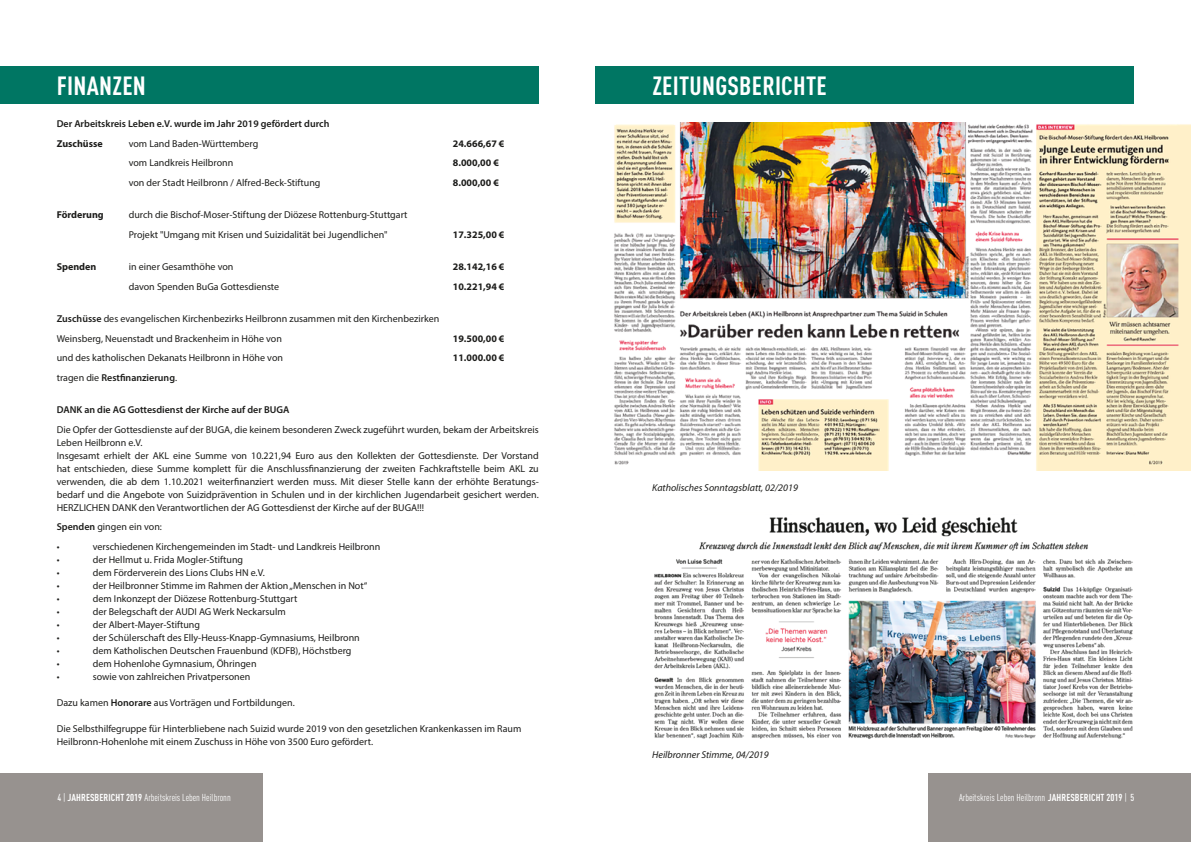
<style>
.page{position:relative;width:1191px;height:842px;background:#fff}
.page>*{position:absolute;margin:0;border:0;box-sizing:border-box;transform-origin:0 0}
.Standard_Fließtext{font:700 condensed 26px "DINOT";letter-spacing:.01em;color:#fff}
.Standard_Fließtext-2{font:10px/13px "Myriad Pro";color:#1d1d1b}
.Standard_Fließtext-3{font:600 10px "Myriad Pro";color:#1d1d1b}
.Standard_Fließtext-4{font:700 10px "Myriad Pro";color:#1d1d1b}
.t1{font:condensed 10px "DINOT";color:#fff}
.Standard_Fließtext-5{font:italic 10px "Myriad Pro";color:#1d1d1b}
.s1{font-weight:600}
.s2{font-weight:400}
.s3{font-weight:500}
.s4{font-weight:700}
</style>
<div class="page">
<div style="left:928px;top:773px;width:263px;height:69px;background:#97928f"></div>
<div style="left:0;top:773px;width:262px;height:69px;background:#97928f"></div>
<div style="left:595px;top:66px;width:539px;height:37px;background:#007663"></div>
<div style="left:0;top:67px;width:539px;height:37px;background:#007663"></div>
<img style="left:614px;top:123px;width:577px;height:348px">
<img style="left:654px;top:517px;width:479px;height:222px">
<p class="Standard_Fließtext" style="left:57px;top:69px;width:91px">FINANZEN</p>
<p class="Standard_Fließtext" style="left:652px;top:69px;width:176px">ZEITUNGSBERICHTE</p>
<p class="Standard_Fließtext-3" style="left:57px;top:117px;width:274px">Der Arbeitskreis Leben e.V. wurde im Jahr 2019 gefördert durch</p>
<p class="Standard_Fließtext-4" style="left:57px;top:137px;width:47px">Zuschüsse</p>
<p class="Standard_Fließtext-2" style="left:129px;top:136px;width:131px">vom Land Baden-Württemberg</p>
<p class="Standard_Fließtext-4" style="left:453px;top:137px;width:53px">24.666,67 €</p>
<p class="Standard_Fließtext-2" style="left:129px;top:156px;width:106px">vom Landkreis Heilbronn</p>
<p class="Standard_Fließtext-4" style="left:453px;top:156px;width:48px">8.000,00 €</p>
<p class="Standard_Fließtext-2" style="left:129px;top:175px;width:193px">von der Stadt Heilbronn / Alfred-Beck-Stiftung</p>
<p class="Standard_Fließtext-4" style="left:453px;top:176px;width:48px">8.000,00 €</p>
<p class="Standard_Fließtext-4" style="left:57px;top:208px;width:49px">Förderung</p>
<p class="Standard_Fließtext-2" style="left:129px;top:205px;width:280px;line-height:19.5px">durch die Bischof-Moser-Stiftung der Diözese Rottenburg-Stuttgart<br>Projekt "Umgang mit Krisen und Suizidalität bei Jugendlichen"</p>
<p class="Standard_Fließtext-4" style="left:453px;top:228px;width:53px">17.325,00 €</p>
<p class="Standard_Fließtext-4" style="left:57px;top:260px;width:41px">Spenden</p>
<p class="Standard_Fließtext-2" style="left:129px;top:260px;width:106px">in einer Gesamthöhe von</p>
<p class="Standard_Fließtext-4" style="left:453px;top:260px;width:53px">28.142,16 €</p>
<p class="Standard_Fließtext-2" style="left:129px;top:279px;width:152px">davon Spenden BuGa Gottesdienste</p>
<p class="Standard_Fließtext-4" style="left:453px;top:280px;width:53px">10.221,94 €</p>
<p class="Standard_Fließtext-2" style="left:57px;top:309px;width:384px;line-height:19.5px"><span class="s1">Zuschüsse</span> des evangelischen Kirchenbezirks Heilbronn zusammen mit den Kirchenbezirken<br>Weinsberg, Neuenstadt und Brackenheim in Höhe von</p>
<p class="Standard_Fließtext-4" style="left:453px;top:332px;width:53px">19.500,00 €</p>
<p class="Standard_Fließtext-2" style="left:57px;top:351px;width:228px">und des katholischen Dekanats Heilbronn in Höhe von</p>
<p class="Standard_Fließtext-4" style="left:453px;top:351px;width:53px">11.000.00 €</p>
<p class="Standard_Fließtext-3" style="left:57px;top:371px;width:122px"><span class="s2">tragen die</span> Restfinanzierung<span class="s2">.</span></p>
<p class="Standard_Fließtext-3" style="left:57px;top:403px;width:234px">DANK an die AG Gottesdienst der Kirche auf der BUGA</p>
<p class="Standard_Fließtext-2" style="left:57px;top:422px;width:483px">Die Opfer der Gottesdienste auf der BUGA, die keinem besonderen Zweck zugeführt wurden, bekam der Arbeitskreis<br>Leben Heilbronn e.V.</p>
<p class="Standard_Fließtext-2" style="left:57px;top:448px;width:483px;text-align:justify">Insgesamt erhielt der AKL eine Summe von 10.221,94 Euro aus den Kollekten der Gottesdienste. Der Vorstand hat entschieden, diese Summe komplett für die Anschlussfinanzierung der zweiten Fachkraftstelle beim AKL zu verwenden, die ab dem 1.10.2021 weiterfinanziert werden muss. Mit dieser Stelle kann der erhöhte Beratungs&shy;bedarf und die Angebote von Suizidprävention in Schulen und in der kirchlichen Jugendarbeit gesichert werden.<br>HERZLICHEN DANK den Verantwortlichen der AG Gottesdienst der Kirche auf der BUGA!!!</p>
<p class="Standard_Fließtext-2" style="left:57px;top:520px;width:107px"><span class="s1">Spenden</span> gingen ein von:</p>
<p class="Standard_Fließtext-2" style="left:57px;top:539px;width:4px">•</p>
<p class="Standard_Fließtext-2" style="left:93px;top:539px;width:289px">verschiedenen Kirchengemeinden im Stadt- und Landkreis Heilbronn</p>
<p class="Standard_Fließtext-2" style="left:57px;top:552px;width:4px">•</p>
<p class="Standard_Fließtext-2" style="left:93px;top:552px;width:152px">der Hellmut u. Frida Mogler-Stiftung</p>
<p class="Standard_Fließtext-2" style="left:57px;top:565px;width:4px">•</p>
<p class="Standard_Fließtext-2" style="left:93px;top:565px;width:174px">dem Förderverein des Lions Clubs HN e.V.</p>
<p class="Standard_Fließtext-2" style="left:57px;top:578px;width:4px">•</p>
<p class="Standard_Fließtext-2" style="left:93px;top:578px;width:276px">der Heilbronner Stimme im Rahmen der Aktion „Menschen in Not“</p>
<p class="Standard_Fließtext-2" style="left:57px;top:591px;width:4px">•</p>
<p class="Standard_Fließtext-2" style="left:93px;top:591px;width:206px">dem Inkonzept der Diözese Rottenburg-Stuttgart</p>
<p class="Standard_Fließtext-2" style="left:57px;top:604px;width:4px">•</p>
<p class="Standard_Fließtext-2" style="left:93px;top:604px;width:194px">der Belegschaft der AUDI AG Werk Neckarsulm</p>
<p class="Standard_Fließtext-2" style="left:57px;top:617px;width:4px">•</p>
<p class="Standard_Fließtext-2" style="left:93px;top:617px;width:109px">der Albert-Mayer-Stiftung</p>
<p class="Standard_Fließtext-2" style="left:57px;top:630px;width:4px">•</p>
<p class="Standard_Fließtext-2" style="left:93px;top:630px;width:268px">der Schülerschaft des Elly-Heuss-Knapp-Gymnasiums, Heilbronn</p>
<p class="Standard_Fließtext-2" style="left:57px;top:643px;width:4px">•</p>
<p class="Standard_Fließtext-2" style="left:93px;top:643px;width:260px">dem Katholischen Deutschen Frauenbund (KDFB), Höchstberg</p>
<p class="Standard_Fließtext-2" style="left:57px;top:656px;width:4px">•</p>
<p class="Standard_Fließtext-2" style="left:93px;top:656px;width:165px">dem Hohenlohe Gymnasium, Öhringen</p>
<p class="Standard_Fließtext-2" style="left:57px;top:669px;width:4px">•</p>
<p class="Standard_Fließtext-2" style="left:93px;top:669px;width:159px">sowie von zahlreichen Privatpersonen</p>
<p class="Standard_Fließtext-2" style="left:57px;top:695px;width:240px">Dazu kamen <span class="s1">Honorare</span> aus Vorträgen und Fortbildungen.</p>
<p class="Standard_Fließtext-2" style="left:57px;top:721px;width:466px">Die Selbsthilfegruppe für Hinterbliebene nach Suizid wurde 2019 von den gesetzlichen Krankenkassen im Raum<br>Heilbronn-Hohenlohe mit einem Zuschuss in Höhe von 3500 Euro gefördert.</p>
<p class="Standard_Fließtext-5" style="left:652px;top:481px;width:147px">Katholisches Sonntagsblatt, 02/2019</p>
<p class="Standard_Fließtext-5" style="left:652px;top:748px;width:118px">Heilbronner Stimme, 04/2019</p>
<p class="t1" style="left:57px;top:792px;width:175px"><span class="s3">4</span> | <span class="s4">JAHRESBERICHT 2019</span> Arbeitskreis Leben Heilbronn</p>
<p class="t1" style="left:959px;top:792px;width:177px">Arbeitskreis Leben Heilbronn <span class="s4">JAHRESBERICHT 2019</span> | <span class="s3">5</span></p>
</div>
